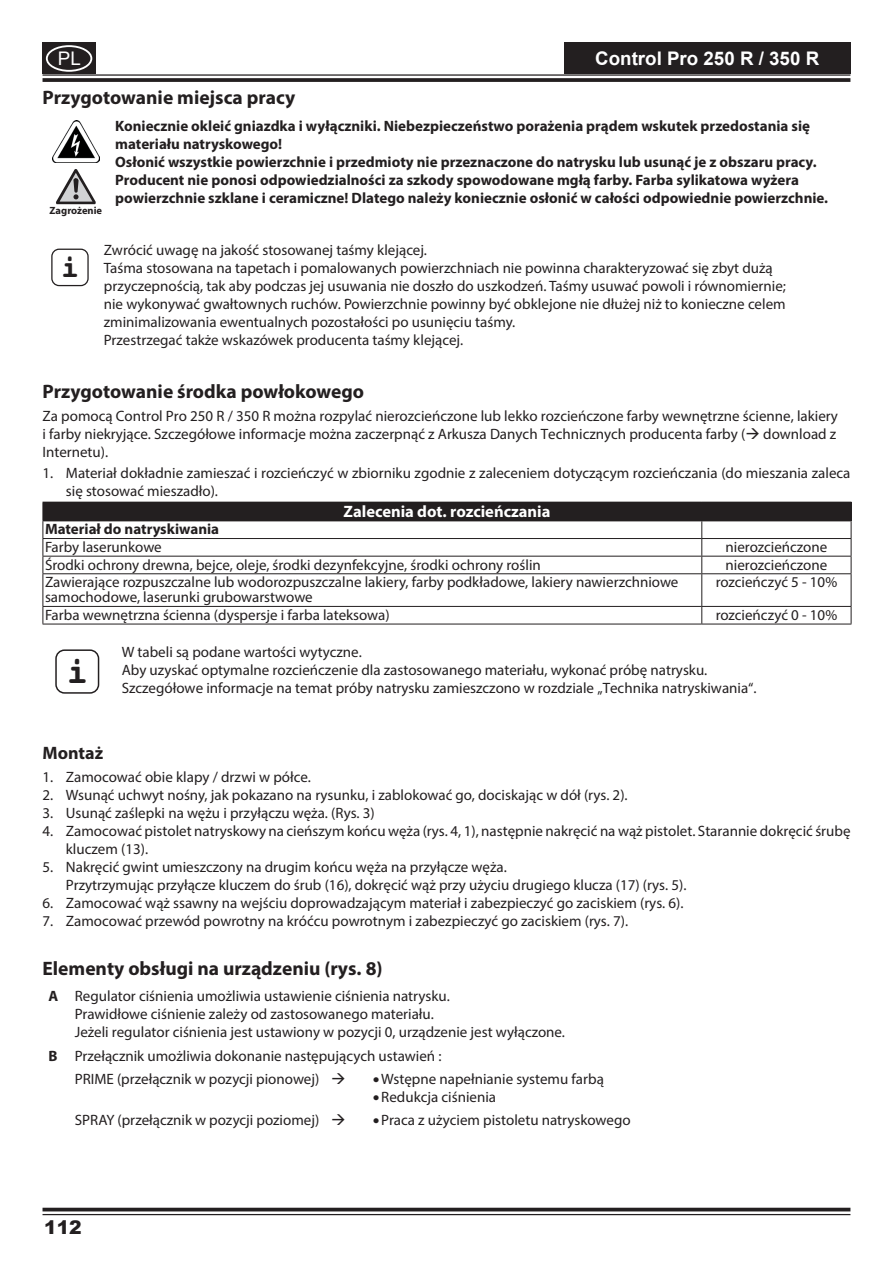
<style>
.page{position:relative;width:893px;height:1263px;background:#fff}
.page>*{position:absolute;margin:0;border:0;box-sizing:border-box;transform-origin:0 0}
.t1{font:700 36px "Courier";color:#231f20}
.t2{font:700 30.6px "Courier";color:#231f20}
.t3{font:700 19.5px "Myriad Pro";color:#231f20}
.t4{font:700 18.75px "Arial";color:#fff}
.t5{font:900 18.75px "Arial";color:#231f20}
.t6{font:18.75px "Arial";color:#fff}
.t7{font:700 18px "Myriad Pro";color:#231f20}
.t8{font:700 16.5px "Myriad Pro";color:#fff}
.t9{font:15px/18px "Myriad Pro";color:#231f20}
.t10{font:700 15px/18px "Myriad Pro";color:#231f20}
.t11{font:700 10.5px "Myriad Pro";color:#231f20}
.s1{font-weight:700}
.s2{font-size:24px}
</style>
<div class="page">
<hr style="left:43px;top:74px;width:807px;height:2px;background:#231f20">
<svg style="left:43px;top:78px;width:807px;height:4px;background:#302c2d"></svg>
<hr style="left:43px;top:1208px;width:807px;height:3px;background:#231f20">
<hr style="left:43px;top:1214px;width:807px;height:1px;background:#231f20">
<div style="left:564px;top:43px;width:286px;height:31px;background:#231f20"></div>
<div style="left:43px;top:43px;width:53px;height:31px;background:#231f20"></div>
<div style="left:46px;top:45px;width:46px;height:27px;border:2px solid #fff;border-radius:50%"></div>
<img style="left:52px;top:120px;width:48px;height:42px">
<svg style="left:56px;top:169px;width:40px;height:35px"></svg>
<div style="left:51px;top:249px;width:38px;height:37px;border:1px solid #231f20;border-radius:7px"></div>
<div style="left:43px;top:502px;width:808px;height:19px;background:#231f20"></div>
<hr style="left:43px;top:538px;width:659px;height:1px;background:#231f20">
<hr style="left:702px;top:538px;width:149px;height:1px;background:#231f20">
<hr style="left:43px;top:556px;width:659px;height:1px;background:#231f20">
<svg style="left:43px;top:521px;width:1px;height:52px"></svg>
<hr style="left:702px;top:556px;width:149px;height:1px;background:#231f20">
<svg style="left:851px;top:502px;width:1px;height:71px"></svg>
<hr style="left:43px;top:573px;width:659px;height:1px;background:#231f20">
<hr style="left:43px;top:574px;width:1px;height:32px;background:#231f20">
<hr style="left:702px;top:573px;width:149px;height:1px;background:#231f20">
<hr style="left:701px;top:574px;width:1px;height:32px;background:#231f20">
<hr style="left:851px;top:574px;width:1px;height:32px;background:#231f20">
<hr style="left:702px;top:606px;width:149px;height:1px;background:#231f20">
<svg style="left:851px;top:607px;width:1px;height:17px"></svg>
<hr style="left:702px;top:624px;width:149px;height:1px;background:#231f20">
<svg style="left:701px;top:521px;width:1px;height:52px"></svg>
<svg style="left:42px;top:579px;width:716px;height:115px"></svg>
<p class="t6" style="left:58px;top:46px;width:24px">PL</p>
<p class="t4" style="left:595px;top:46px;width:226px">Control Pro 250 R / 350 R</p>
<h3 class="t3" style="left:43px;top:85px;width:254px">Przygotowanie miejsca pracy</h3>
<p class="t11" style="left:50px;top:203px;width:54px">Zagrożenie</p>
<p class="t10" style="left:115px;top:117px;width:714px">Koniecznie okleić gniazdka i wyłączniki. Niebezpieczeństwo porażenia prądem wskutek przedostania się materiału natryskowego!<br>Osłonić wszystkie powierzchnie i przedmioty nie przeznaczone do natrysku lub usunąć je z obszaru pracy.<br>Producent nie ponosi odpowiedzialności za szkody spowodowane mgłą farby. Farba sylikatowa wyżera powierzchnie szklane i ceramiczne! Dlatego należy koniecznie osłonić w całości odpowiednie powierzchnie.</p>
<p class="t9" style="left:104px;top:241px;width:684px">Zwrócić uwagę na jakość stosowanej taśmy klejącej.<br>Taśma stosowana na tapetach i pomalowanych powierzchniach nie powinna charakteryzować się zbyt dużą przyczepnością, tak aby podczas jej usuwania nie doszło do uszkodzeń. Taśmy usuwać powoli i równomiernie; nie wykonywać gwałtownych ruchów. Powierzchnie powinny być obklejone nie dłużej niż to konieczne celem zminimalizowania ewentualnych pozostałości po usunięciu taśmy.<br>Przestrzegać także wskazówek producenta taśmy klejącej.</p>
<h3 class="t3" style="left:43px;top:379px;width:323px">Przygotowanie środka powłokowego</h3>
<p class="t9" style="left:43px;top:406px;width:797px;text-align:justify">Za pomocą Control Pro 250 R / 350 R można rozpylać nierozcieńczone lub lekko rozcieńczone farby wewnętrzne ścienne, lakiery i farby niekryjące. Szczegółowe informacje można zaczerpnąć z Arkusza Danych Technicznych producenta farby (→ download z Internetu).</p>
<p class="t9" style="left:66px;top:463px;width:786px;text-indent:-23px">1. Materiał dokładnie zamieszać i rozcieńczyć w zbiorniku zgodnie z zaleceniem dotyczącym rozcieńczania (do mieszania zaleca się stosować mieszadło).</p>
<p class="t8" style="left:344px;top:500px;width:208px">Zalecenia dot. rozcieńczania</p>
<p class="t10" style="left:45px;top:520px;width:176px">Materiał do natryskiwania</p>
<p class="t9" style="left:45px;top:538px;width:118px">Farby laserunkowe</p>
<p class="t9" style="left:726px;top:538px;width:103px">nierozcieńczone</p>
<p class="t9" style="left:45px;top:555px;width:497px">Środki ochrony drewna, bejce, oleje, środki dezynfekcyjne, środki ochrony roślin</p>
<p class="t9" style="left:726px;top:555px;width:103px">nierozcieńczone</p>
<p class="t9" style="left:45px;top:574px;width:635px;line-height:15px">Zawierające rozpuszczalne lub wodorozpuszczalne lakiery, farby podkładowe, lakiery nawierzchniowe samochodowe, laserunki grubowarstwowe</p>
<p class="t9" style="left:716px;top:573px;width:123px">rozcieńczyć 5 - 10%</p>
<p class="t9" style="left:45px;top:605px;width:346px">Farba wewnętrzna ścienna (dyspersje i farba lateksowa)</p>
<p class="t9" style="left:716px;top:605px;width:123px">rozcieńczyć 0 - 10%</p>
<h1 class="t1" style="left:66px;top:651px;width:23px">i</h1>
<h2 class="t2" style="left:61px;top:250px;width:20px">i</h2>
<p class="t9" style="left:122px;top:643px;width:636px">W tabeli są podane wartości wytyczne.<br>Aby uzyskać optymalne rozcieńczenie dla zastosowanego materiału, wykonać próbę natrysku.<br>Szczegółowe informacje na temat próby natrysku zamieszczono w rozdziale „Technika natryskiwania“.</p>
<p class="t7" style="left:43px;top:741px;width:62px">Montaż</p>
<p class="t9" style="left:43px;top:767px;width:270px">1. Zamocować obie klapy / drzwi w półce.</p>
<p class="t9" style="left:43px;top:785px;width:587px">2. Wsunąć uchwyt nośny, jak pokazano na rysunku, i zablokować go, dociskając w dół (rys. 2).</p>
<p class="t9" style="left:43px;top:803px;width:334px">3. Usunąć zaślepki na wężu i przyłączu węża. (Rys. 3)</p>
<p class="t9" style="left:66px;top:821px;width:786px;text-indent:-23px">4. Zamocować pistolet natryskowy na cieńszym końcu węża (rys. 4, 1), następnie nakręcić na wąż pistolet. Starannie dokręcić śrubę kluczem (13).</p>
<p class="t9" style="left:66px;top:857px;width:622px;text-indent:-23px">5. Nakręcić gwint umieszczony na drugim końcu węża na przyłącze węża.<br>Przytrzymując przyłącze kluczem do śrub (16), dokręcić wąż przy użyciu drugiego klucza (17) (rys. 5).</p>
<p class="t9" style="left:43px;top:893px;width:643px">6. Zamocować wąż ssawny na wejściu doprowadzającym materiał i zabezpieczyć go zaciskiem (rys. 6).</p>
<p class="t9" style="left:43px;top:911px;width:587px">7. Zamocować przewód powrotny na króćcu powrotnym i zabezpieczyć go zaciskiem (rys. 7).</p>
<h3 class="t3" style="left:43px;top:955px;width:342px">Elementy obsługi na urządzeniu (rys. 8)</h3>
<p class="t9" style="left:75px;top:987px;width:492px;text-indent:-26px"><span class="s1">A</span> Regulator ciśnienia umożliwia ustawienie ciśnienia natrysku.<br>Prawidłowe ciśnienie zależy od zastosowanego materiału.<br>Jeżeli regulator ciśnienia jest ustawiony w pozycji 0, urządzenie jest wyłączone.</p>
<p class="t9" style="left:75px;top:1044px;width:531px;line-height:23.2px;text-indent:-26px"><span class="s1">B</span> Przełącznik umożliwia dokonanie następujących ustawień :<br>PRIME (przełącznik w pozycji pionowej) → <span class="s2">•</span>Wstępne napełnianie systemu farbą</p>
<p class="t9" style="left:75px;top:1085px;width:557px;line-height:23.2px;text-indent:298px"><span class="s2">•</span>Redukcja ciśnienia<br>SPRAY (przełącznik w pozycji poziomej) → <span class="s2">•</span>Praca z użyciem pistoletu natryskowego</p>
<p class="t5" style="left:44px;top:1213px;width:39px">112</p>
</div>
